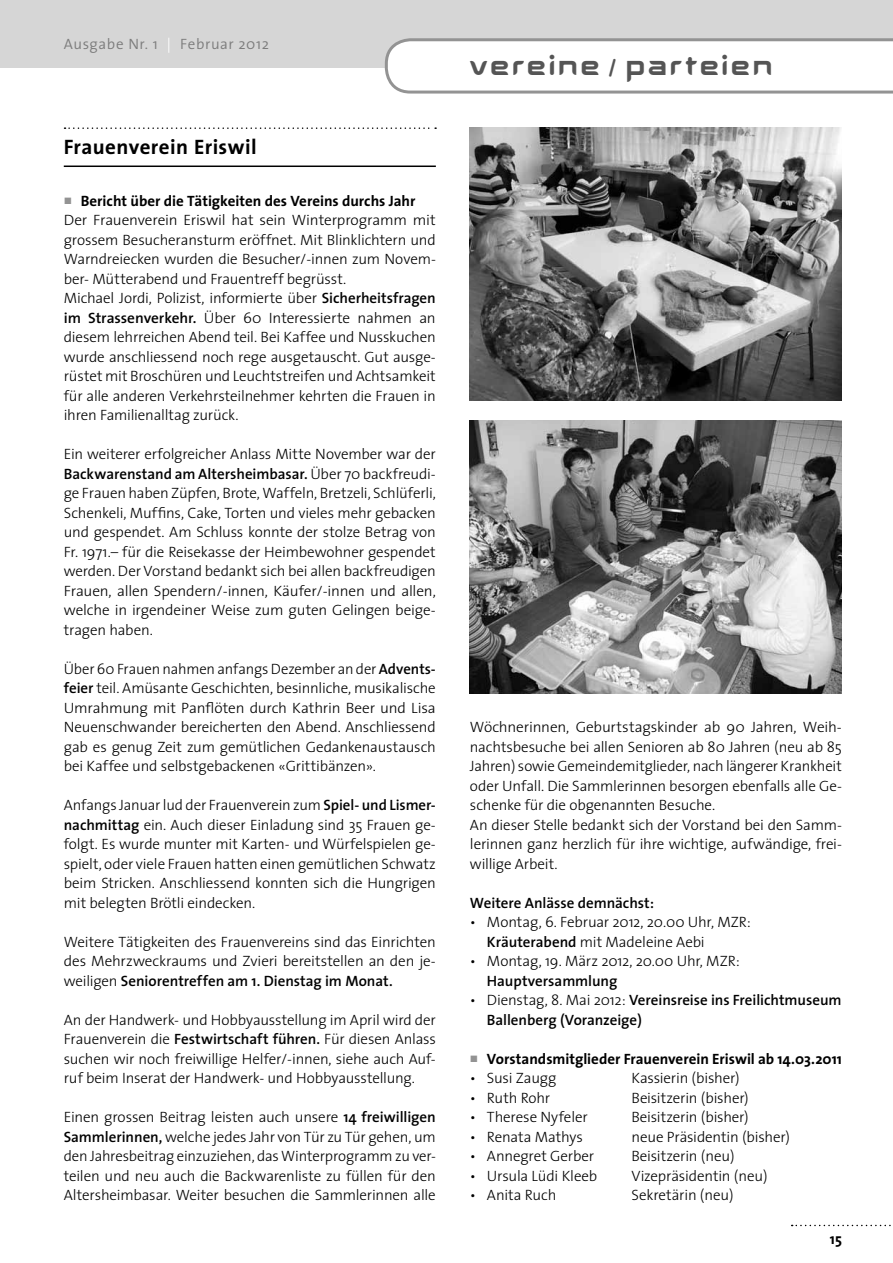
<style>
.page{position:relative;width:893px;height:1263px;background:#fff}
.page>*{position:absolute;margin:0;border:0;box-sizing:border-box;transform-origin:0 0}
.t1{font:30px "Aura";letter-spacing:.075em;color:#555}
.t2{font:700 21px "The Sans";letter-spacing:.02em;color:#000}
.t3{font:300 15px/19.5px "The Sans";letter-spacing:-.01em;color:#000;text-align:justify}
.t4{font:600 15px/19.5px "The Sans";letter-spacing:-.005em;color:#000}
.t5{font:700 15px "The Sans";color:#000}
.t6{font:300 15px "The Sans";letter-spacing:.04em;color:#7c7c7c}
.s1{color:#fff}
.s2{font-weight:600}
.s3{font-weight:300}
</style>
<div class="page">
<div style="left:0;top:0;width:893px;height:68px;background:#d6d6d6"></div>
<svg style="left:385px;top:38px;width:508px;height:56px"></svg>
<svg style="left:792px;top:1225px;width:99px;height:1px"></svg>
<svg style="left:65px;top:127px;width:371px;height:2px"></svg>
<hr style="left:64px;top:166px;width:372px;height:1px;background:#000">
<img style="left:470px;top:128px;width:372px;height:273px">
<img style="left:470px;top:420px;width:372px;height:273px">
<p class="t6" style="left:64px;top:32px;width:207px">Ausgabe Nr. 1 <span class="s1">|</span> Februar 2012</p>
<h2 class="t2" style="left:64px;top:130px;width:194px">Frauenverein Eriswil</h2>
<p class="t5" style="left:81px;top:188px;width:336px">Bericht über die Tätigkeiten des Vereins durchs Jahr</p>
<p class="t3" style="left:64px;top:210px;width:374px;text-align:left">Der Frauenverein Eriswil hat sein Winterprogramm mit grossem Besucheransturm eröffnet. Mit Blinklichtern und Warndreiecken wurden die Besucher/-innen zum Novem&shy;ber- Mütterabend und Frauentreff begrüsst.<br>Michael Jordi, Polizist, informierte über <span class="s2">Sicherheitsfragen im Strassenverkehr.</span> Über 60 Interessierte nahmen an diesem lehrreichen Abend teil. Bei Kaffee und Nusskuchen wurde anschliessend noch rege ausgetauscht. Gut ausge&shy;rüstet mit Broschüren und Leuchtstreifen und Achtsamkeit für alle anderen Verkehrsteilnehmer kehrten die Frauen in ihren Familienalltag zurück.</p>
<p class="t3" style="left:64px;top:444px;width:374px">Ein weiterer erfolgreicher Anlass Mitte November war der <span class="s2">Backwarenstand am Altersheimbasar.</span> Über 70 backfreudi&shy;ge Frauen haben Züpfen, Brote, Waffeln, Bretzeli, -Schlüferli, Schenkeli, Muffins, Cake, Torten und vieles mehr gebacken und gespendet. Am Schluss konnte der stolze Betrag von Fr. 1971.– für die Reisekasse der Heimbewohner gespendet werden. Der Vorstand bedankt sich bei allen backfreudigen Frauen, allen Spendern/-innen, Käufer/-innen und allen, welche in irgendeiner Weise zum guten Gelingen beige&shy;tragen haben.</p>
<p class="t3" style="left:64px;top:658px;width:374px">Über 60 Frauen nahmen anfangs Dezember an der <span class="s2">Advents&shy;feier</span> teil. Amüsante Geschichten, besinnliche, musikalische Umrahmung mit Panflöten durch Kathrin Beer und Lisa Neuenschwander bereicherten den Abend. Anschliessend gab es genug Zeit zum gemütlichen Gedankenaustausch bei Kaffee und selbstgebackenen «Grittibänzen».</p>
<p class="t3" style="left:64px;top:795px;width:374px">Anfangs Januar lud der Frauenverein zum <span class="s2">Spiel- und Lismer&shy;nachmittag</span> ein. Auch dieser Einladung sind 35 Frauen ge&shy;folgt. Es wurde munter mit Karten- und Würfelspielen ge&shy;spielt, oder viele Frauen hatten einen gemütlichen Schwatz beim Stricken. Anschliessend konnten sich die Hungrigen mit belegten Brötli eindecken.</p>
<p class="t3" style="left:64px;top:931px;width:374px">Weitere Tätigkeiten des Frauenvereins sind das Einrichten des Mehrzweckraums und Zvieri bereitstellen an den je&shy;weiligen <span class="s2">Seniorentreffen am 1. Dienstag im Monat.</span></p>
<p class="t3" style="left:64px;top:1009px;width:374px">An der Handwerk- und Hobbyausstellung im April wird der Frauenverein die <span class="s2">Festwirtschaft führen.</span> Für diesen Anlass suchen wir noch freiwillige Helfer/-innen, siehe auch Auf&shy;ruf beim Inserat der Handwerk- und Hobbyausstellung.</p>
<p class="t3" style="left:64px;top:1107px;width:374px">Einen grossen Beitrag leisten auch unsere <span class="s2">14 freiwilligen Sammlerinnen,</span> welche jedes Jahr von Tür zu Tür gehen, um den Jahresbeitrag einzuziehen, das Winterprogramm zu ver&shy;teilen und neu auch die Backwarenliste zu füllen für den Altersheimbasar. Weiter besuchen die Sammlerinnen alle</p>
<h1 class="t1" style="left:470px;top:54px;width:304px">vereine / parteien</h1>
<p class="t3" style="left:470px;top:717px;width:374px;text-align:left">Wöchnerinnen, Geburtstagskinder ab 90 Jahren, Weih&shy;nachtsbesuche bei allen Senioren ab 80 Jahren (neu ab 85<br>Jahren) sowie Gemeindemitglieder, nach längerer Krankheit oder Unfall. Die Sammlerinnen besorgen ebenfalls alle Ge&shy;schenke für die obgenannten Besuche.<br>An dieser Stelle bedankt sich der Vorstand bei den Samm&shy;lerinnen ganz herzlich für ihre wichtige, aufwändige, frei&shy;willige Arbeit.</p>
<p class="t4" style="left:470px;top:892px;width:186px">Weitere Anlässe demnächst:</p>
<p class="t3" style="left:487px;top:912px;width:265px;text-indent:-17px">• Montag, 6. Februar 2012, 20.00 Uhr, MZR:<br><span class="s2">Kräuterabend</span> mit Madeleine Aebi</p>
<p class="t3" style="left:470px;top:951px;width:271px">• Montag, 19. März 2012, 20.00 Uhr, MZR:</p>
<p class="t4" style="left:487px;top:970px;width:132px">Hauptversammlung</p>
<p class="t4" style="left:487px;top:990px;width:356px;text-indent:-17px"><span class="s3">• Dienstag, 8. Mai 2012:</span> Vereinsreise ins Freilichtmuseum<br>Ballenberg (Voranzeige)</p>
<p class="t5" style="left:487px;top:1046px;width:357px">Vorstandsmitglieder Frauenverein Eriswil ab 14.03.2011</p>
<p class="t3" style="left:470px;top:1068px;width:88px">• Susi Zaugg</p>
<p class="t3" style="left:631px;top:1068px;width:110px">Kassierin (bisher)</p>
<p class="t3" style="left:470px;top:1087px;width:82px">• Ruth Rohr</p>
<p class="t3" style="left:631px;top:1087px;width:119px">Beisitzerin (bisher)</p>
<p class="t3" style="left:470px;top:1107px;width:119px">• Therese Nyfeler</p>
<p class="t3" style="left:631px;top:1107px;width:119px">Beisitzerin (bisher)</p>
<p class="t3" style="left:470px;top:1126px;width:115px">• Renata Mathys</p>
<p class="t3" style="left:631px;top:1126px;width:160px">neue Präsidentin (bisher)</p>
<p class="t3" style="left:470px;top:1146px;width:126px">• Annegret Gerber</p>
<p class="t3" style="left:631px;top:1146px;width:105px">Beisitzerin (neu)</p>
<p class="t3" style="left:470px;top:1165px;width:129px">• Ursula Lüdi Kleeb</p>
<p class="t3" style="left:631px;top:1165px;width:138px">Vizepräsidentin (neu)</p>
<p class="t3" style="left:470px;top:1185px;width:88px">• Anita Ruch</p>
<p class="t3" style="left:631px;top:1185px;width:104px">Sekretärin (neu)</p>
<p class="t5" style="left:830px;top:1226px;width:14px">15</p>
</div>
